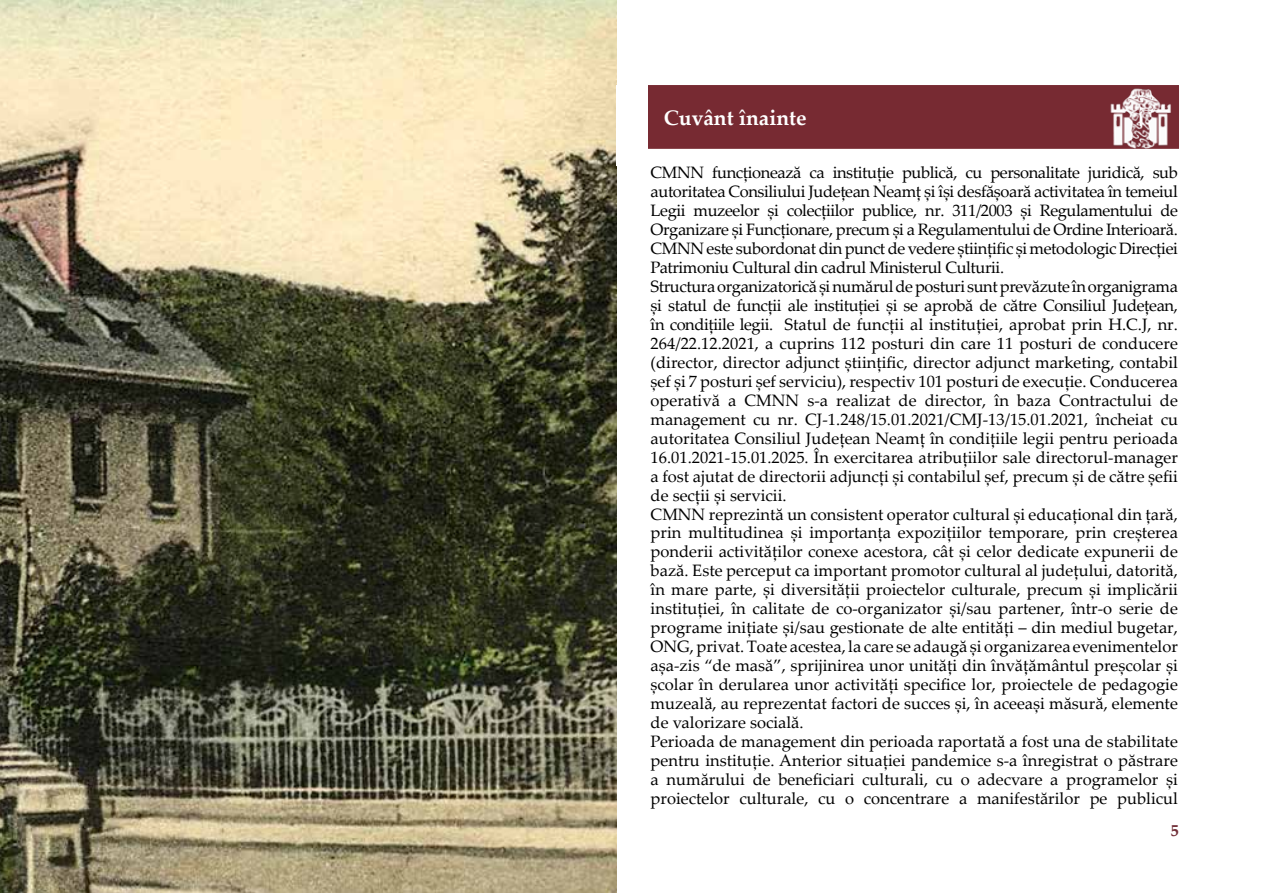
<style>
.page{position:relative;width:1263px;height:893px;background:#fff}
.page>*{position:absolute;margin:0;border:0;box-sizing:border-box;transform-origin:0 0}
.t1{font:700 21px "Palatino Linotype";color:#fff}
.t2{font:16.5px/19px "Palatino Linotype";color:#000}
.t3{font:700 16.5px "Palatino Linotype";color:#712f38}
</style>
<div class="page">
<div style="left:106px;top:85px;width:1073px;height:64px;background:#772a32;border:2px solid #772a32"></div>
<img style="left:1107px;top:85px;width:66px;height:64px">
<img style="left:0;top:0;width:617px;height:893px">
<div style="left:617px;top:85px;width:31px;height:81px;background:#fff"></div>
<p class="t1" style="left:664px;top:103px;width:144px">Cuvânt înainte</p>
<p class="t2" style="left:651px;top:162px;width:529px">CMNN funcționează ca instituție publică, cu personalitate juridică, sub autoritatea Consiliului Județean Neamț și își desfășoară activitatea în temeiul Legii muzeelor și colecțiilor publice, nr. 311/2003 și Regulamentului de Organizare și Funcționare, precum și a Regulamentului de Ordine Interioară.<br>CMNN este subordonat din punct de vedere științific și metodologic Direcției Patrimoniu Cultural din cadrul Ministerul Culturii.<br>Structura organizatorică și numărul de posturi sunt prevăzute în organigrama și statul de funcții ale instituției și se aprobă de către Consiliul Județean, în condițiile legii. Statul de funcții al instituției, aprobat prin H.C.J, nr.<br>264/22.12.2021, a cuprins 112 posturi din care 11 posturi de conducere (director, director adjunct științific, director adjunct marketing, contabil șef și 7 posturi șef serviciu), respectiv 101 posturi de execuție. Conducerea operativă a CMNN s-a realizat de director, în baza Contractului de management cu nr. CJ-1.248/15.01.2021/CMJ-13/15.01.2021, încheiat cu autoritatea Consiliul Județean Neamț în condițiile legii pentru perioada 16.01.2021-15.01.2025. În exercitarea atribuțiilor sale directorul-manager a fost ajutat de directorii adjuncți și contabilul șef, precum și de către șefii de secții și servicii.<br>CMNN reprezintă un consistent operator cultural și educațional din țară, prin multitudinea și importanța expozițiilor temporare, prin creșterea ponderii activităților conexe acestora, cât și celor dedicate expunerii de bază. Este perceput ca important promotor cultural al județului, datorită, în mare parte, și diversității proiectelor culturale, precum și implicării instituției, în calitate de co-organizator și/sau partener, într-o serie de programe inițiate și/sau gestionate de alte entități – din mediul bugetar, ONG, privat. Toate acestea, la care se adaugă și organizarea evenimentelor așa-zis “de masă”, sprijinirea unor unități din învățământul preșcolar și școlar în derularea unor activități specifice lor, proiectele de pedagogie muzeală, au reprezentat factori de succes și, în aceeași măsură, elemente de valorizare socială.<br>Perioada de management din perioada raportată a fost una de stabilitate pentru instituție. Anterior situației pandemice s-a înregistrat o păstrare a numărului de beneficiari culturali, cu o adecvare a programelor și proiectelor culturale, cu o concentrare a manifestărilor pe publicul</p>
<p class="t3" style="left:1171px;top:819px;width:10px">5</p>
</div>
